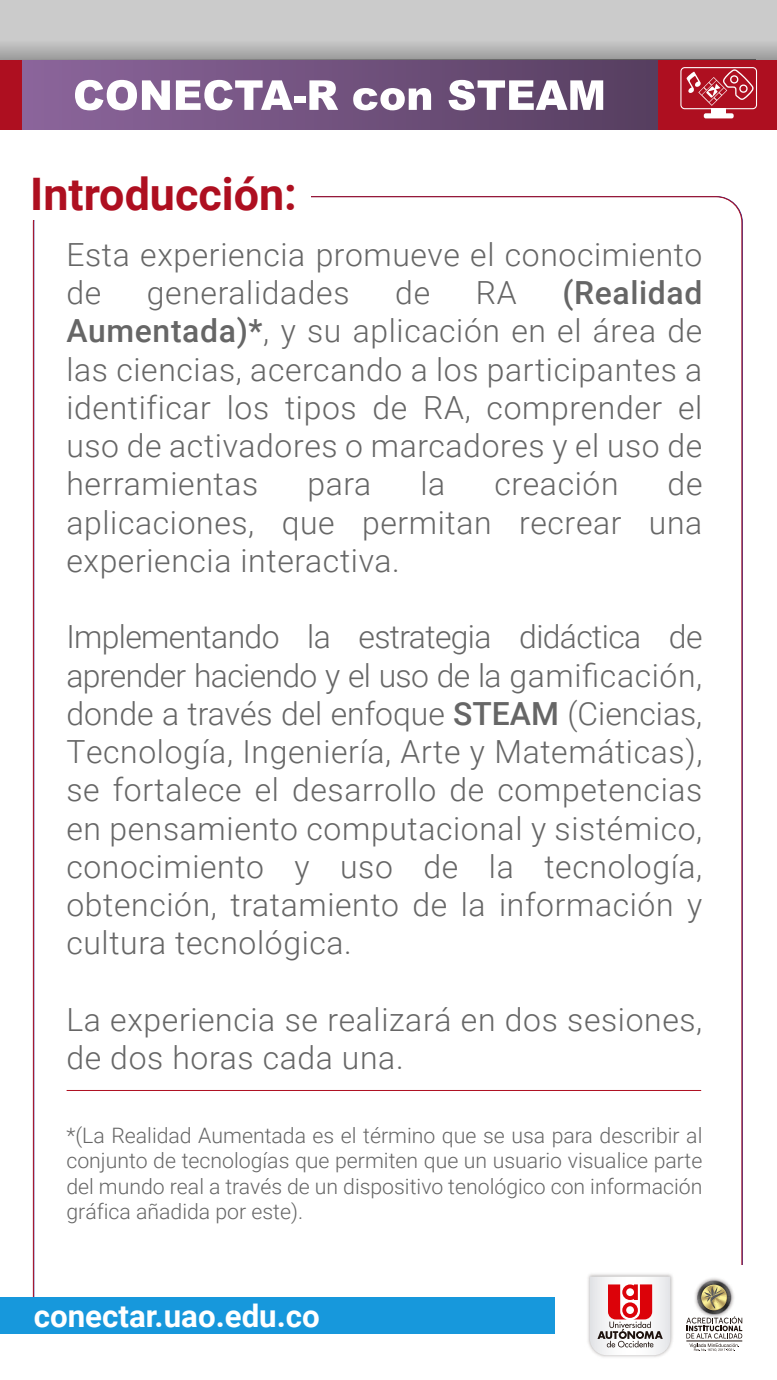
<style>
.page{position:relative;width:777px;height:1380px;background:#fff}
.page>*{position:absolute;margin:0;border:0;box-sizing:border-box;transform-origin:0 0}
.t1{font:700 44.88px "Roboto";color:#ae0f20}
.t2{font:300 31.88px/38.2px "Roboto";letter-spacing:.02em;color:#666;text-align:justify}
.t3{font:700 31.25px "Roboto";color:#fff}
.t4{font:300 21.25px/25.5px "Roboto";color:#666;text-align:justify}
.s1{font-weight:500}
</style>
<div class="page">
<hr style="left:67px;top:1090px;width:634px;height:1px;background:#ae0f20">
<div style="left:0;top:0;width:776px;height:113px;background:#cbcbcb"></div>
<svg style="left:0;top:44px;width:776px;height:16px"></svg>
<svg style="left:22px;top:60px;width:636px;height:69px;background:#71517d"></svg>
<div style="left:658px;top:60px;width:118px;height:69px;background:#ae0f20"></div>
<div style="left:0;top:1298px;width:776px;height:36px;background:#1798dc"></div>
<svg style="left:75px;top:80px;width:95px;height:30px;background:#cebfd4"></svg>
<svg style="left:176px;top:80px;width:117px;height:30px;background:#c4b5ca"></svg>
<div style="left:293px;top:96px;width:12px;height:6px;background:#fff"></div>
<svg style="left:309px;top:80px;width:29px;height:30px"></svg>
<svg style="left:353px;top:88px;width:78px;height:22px;background:#c7bbcc"></svg>
<svg style="left:448px;top:80px;width:155px;height:30px;background:#beb3c3"></svg>
<div style="left:554px;top:1265px;width:222px;height:90px;background:#fff"></div>
<img style="left:588px;top:1274px;width:85px;height:83px">
<svg style="left:589px;top:1277px;width:81px;height:78px"></svg>
<img style="left:704px;top:1278px;width:21px;height:3px">
<svg style="left:686px;top:1281px;width:56px;height:71px"></svg>
<hr style="left:686px;top:1341px;width:56px;height:1px;background:#1e120d">
<div style="left:711px;top:109px;width:14px;height:5px;background:#fff"></div>
<div style="left:703px;top:113px;width:30px;height:5px;background:#fff;border-radius:2px"></div>
<svg style="left:680px;top:67px;width:76px;height:42px"></svg>
<div style="left:0;top:60px;width:22px;height:69px;background:#ae0f20"></div>
<h1 class="t1" style="left:30px;top:162px;width:268px">Introducción:</h1>
<p class="t2" style="left:66px;top:234px;width:637px">Esta experiencia promueve el conocimiento de</p>
<p class="t2" style="left:66px;top:272px;width:637px;text-indent:496px"><span class="s1">(Realidad Aumentada)*</span>, y su aplicación en el área de las ciencias, acercando a los participantes a identificar los tipos de RA, comprender el uso de activadores o marcadores y el uso de herramientas</p>
<p class="t2" style="left:147px;top:272px;width:204px">generalidades</p>
<p class="t2" style="left:395px;top:272px;width:36px">de</p>
<p class="t2" style="left:475px;top:272px;width:42px">RA</p>
<p class="t2" style="left:66px;top:464px;width:637px;text-indent:601px">de aplicaciones, que permitan recrear una experiencia interactiva.</p>
<p class="t2" style="left:307px;top:464px;width:65px">para</p>
<p class="t2" style="left:420px;top:464px;width:26px">la</p>
<p class="t2" style="left:494px;top:464px;width:126px">creación</p>
<p class="t2" style="left:66px;top:617px;width:637px">Implementando la estrategia didáctica de aprender haciendo y el uso de la gamificación, donde a través del enfoque <span class="s1">STEAM</span> (Ciencias, Tecnología, Ingeniería, Arte y Matemáticas), se fortalece el desarrollo de competencias en pensamiento computacional y sistémico, conocimiento y uso de la tecnología, obtención, tratamiento de la información y cultura tecnológica.</p>
<p class="t2" style="left:66px;top:999px;width:637px">La experiencia se realizará en dos sesiones, de dos horas cada una.</p>
<p class="t4" style="left:66px;top:1122px;width:637px">*(La Realidad Aumentada es el término que se usa para describir al conjunto de tecnologías que permiten que un usuario visualice parte del mundo real a través de un dispositivo tenológico con información gráfica añadida por este).</p>
<p class="t3" style="left:34px;top:1294px;width:287px">conectar.uao.edu.co</p>
</div>
